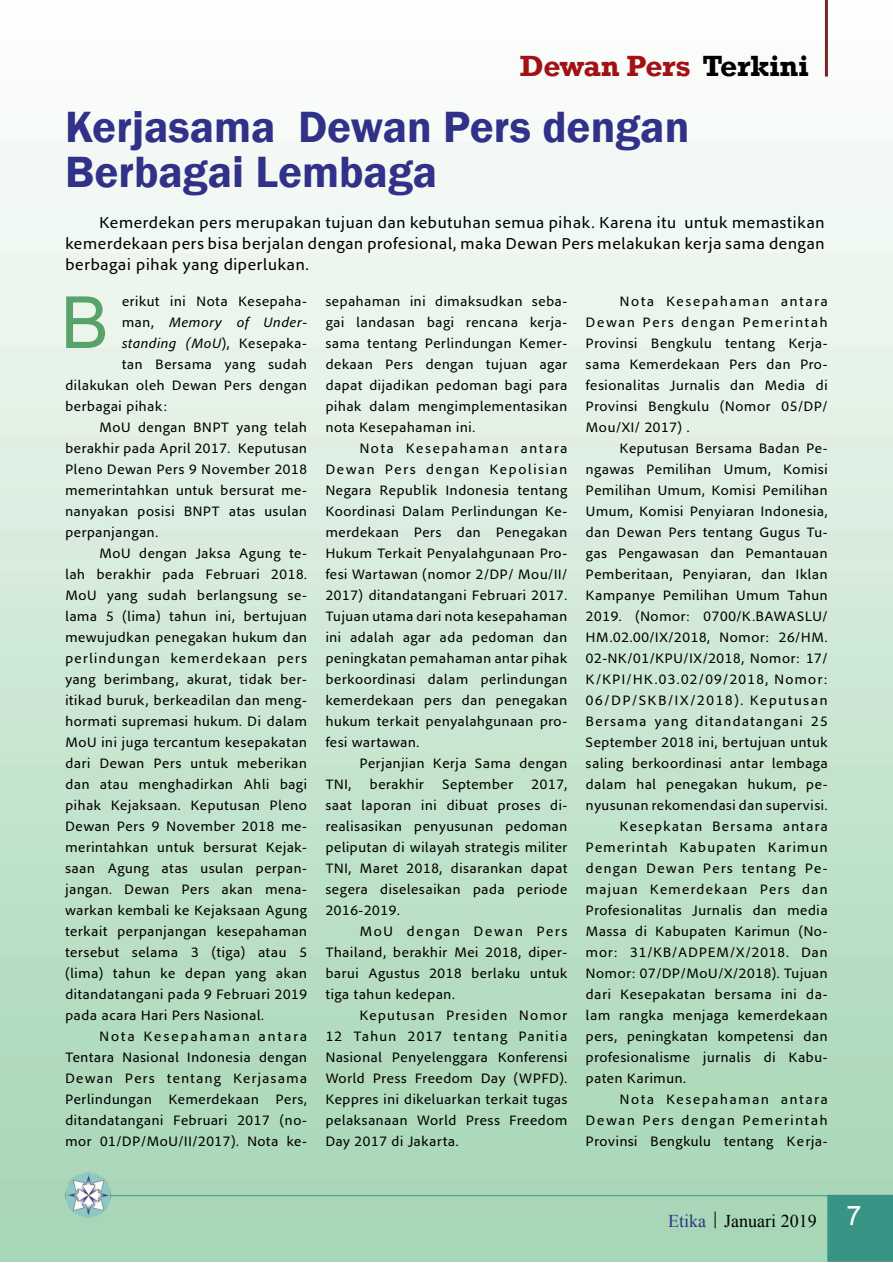
<style>
.page{position:relative;width:893px;height:1263px;background:#fff}
.page>*{position:absolute;margin:0;border:0;box-sizing:border-box;transform-origin:0 0}
.t1{font:72px "Arial";color:#57a36a}
.t2{font:600 45px/45px "Franklin Gothic";color:#303188}
.t3{font:700 30px "Rockwell";letter-spacing:-.01em;color:#a11116}
.t4{font:18px "Times New Roman";color:#000}
.t5{font:16.5px/21px "Adobe Clean UI";color:#000;text-align:justify}
.t6{font:14.25px/21px "Adobe Clean UI";color:#000;text-align:justify}
.t7{font:14.25px "Adobe Clean UI";letter-spacing:.05em;color:#000}
.t8{font:14.25px "Adobe Clean UI";letter-spacing:.075em;color:#000}
.t9{font:italic 14.25px "Adobe Clean UI";color:#000}
.t10{font:14.25px "Adobe Clean UI";letter-spacing:.025em;color:#000}
.t11{font:14.25px "Adobe Clean UI";letter-spacing:.1em;color:#000}
.s1{color:#000}
.s2{font-style:normal}
.s3{color:#303188}
.s4{font-family:"Arial";font-size:27px;color:#fff}
</style>
<div class="page">
<img style="left:0;top:0;width:893px;height:1262px">
<svg style="left:715px;top:1211px;width:1px;height:17px"></svg>
<hr style="left:109px;top:1195px;width:784px;height:1px;background:#389586">
<div style="left:827px;top:1196px;width:66px;height:66px;background:#389586"></div>
<img style="left:65px;top:1173px;width:46px;height:44px">
<hr style="left:825px;top:0;width:3px;height:77px;background:#7a2427">
<h3 class="t3" style="left:520px;top:47px;width:290px">Dewan Pers <span class="s1">Terkini</span></h3>
<h2 class="t2" style="left:65px;top:105px;width:626px">Kerjasama Dewan Pers dengan<br>Berbagai Lembaga</h2>
<p class="t5" style="left:65px;top:212px;width:761px;text-indent:34px">Kemerdekan pers merupakan tujuan dan kebutuhan semua pihak. Karena itu untuk memastikan kemerdekaan pers bisa berjalan dengan profesional, maka Dewan Pers melakukan kerja sama dengan berbagai pihak yang diperlukan.</p>
<p class="t6" style="left:122px;top:290px;width:187px">erikut ini Nota Kesepaha-</p>
<p class="t9" style="left:122px;top:313px;width:187px"><span class="s2">man,</span> Memory of Under-</p>
<p class="t9" style="left:122px;top:334px;width:187px">standing (MoU<span class="s2">), Kesepaka-</span></p>
<p class="t6" style="left:122px;top:353px;width:187px">tan Bersama yang sudah</p>
<p class="t6" style="left:65px;top:374px;width:244px">dilakukan oleh Dewan Pers dengan</p>
<p class="t6" style="left:65px;top:395px;width:104px">berbagai pihak:</p>
<p class="t6" style="left:99px;top:416px;width:210px">MoU dengan BNPT yang telah</p>
<p class="t6" style="left:65px;top:437px;width:244px">berakhir pada April 2017. Keputusan</p>
<p class="t6" style="left:65px;top:458px;width:244px">Pleno Dewan Pers 9 November 2018</p>
<p class="t6" style="left:65px;top:479px;width:244px">memerintahkan untuk bersurat me-</p>
<p class="t6" style="left:65px;top:500px;width:244px">nanyakan posisi BNPT atas usulan</p>
<p class="t6" style="left:65px;top:521px;width:95px">perpanjangan.</p>
<p class="t6" style="left:99px;top:542px;width:210px">MoU dengan Jaksa Agung te-</p>
<p class="t6" style="left:65px;top:563px;width:244px">lah berakhir pada Februari 2018.</p>
<p class="t6" style="left:65px;top:584px;width:244px">MoU yang sudah berlangsung se-</p>
<p class="t6" style="left:65px;top:605px;width:244px">lama 5 (lima) tahun ini, bertujuan</p>
<p class="t6" style="left:65px;top:626px;width:244px">mewujudkan penegakan hukum dan</p>
<p class="t7" style="left:65px;top:649px;width:244px">perlindungan kemerdekaan pers</p>
<p class="t6" style="left:65px;top:668px;width:244px">yang berimbang, akurat, tidak ber-</p>
<p class="t6" style="left:65px;top:689px;width:244px">itikad buruk, berkeadilan dan meng-</p>
<p class="t6" style="left:65px;top:710px;width:244px">hormati supremasi hukum. Di dalam</p>
<p class="t6" style="left:65px;top:731px;width:244px">MoU ini juga tercantum kesepakatan</p>
<p class="t6" style="left:65px;top:752px;width:244px">dari Dewan Pers untuk meberikan</p>
<p class="t6" style="left:65px;top:773px;width:244px">dan atau menghadirkan Ahli bagi</p>
<p class="t6" style="left:65px;top:794px;width:244px">pihak Kejaksaan. Keputusan Pleno</p>
<p class="t6" style="left:65px;top:815px;width:244px">Dewan Pers 9 November 2018 me-</p>
<p class="t6" style="left:65px;top:836px;width:244px">merintahkan untuk bersurat Kejak-</p>
<p class="t6" style="left:65px;top:857px;width:244px">saan Agung atas usulan perpan-</p>
<p class="t6" style="left:65px;top:878px;width:244px">jangan. Dewan Pers akan mena-</p>
<p class="t6" style="left:65px;top:899px;width:244px">warkan kembali ke Kejaksaan Agung</p>
<p class="t6" style="left:65px;top:920px;width:244px">terkait perpanjangan kesepahaman</p>
<p class="t6" style="left:65px;top:941px;width:244px">tersebut selama 3 (tiga) atau 5</p>
<p class="t6" style="left:65px;top:962px;width:244px">(lima) tahun ke depan yang akan</p>
<p class="t6" style="left:65px;top:983px;width:244px">ditandatangani pada 9 Februari 2019</p>
<p class="t6" style="left:65px;top:1004px;width:201px">pada acara Hari Pers Nasional.</p>
<p class="t11" style="left:99px;top:1027px;width:210px">Nota Kesepahaman antara</p>
<p class="t6" style="left:65px;top:1046px;width:244px">Tentara Nasional Indonesia dengan</p>
<p class="t7" style="left:65px;top:1069px;width:244px">Dewan Pers tentang Kerjasama</p>
<p class="t6" style="left:65px;top:1088px;width:244px">Perlindungan Kemerdekaan Pers,</p>
<p class="t6" style="left:65px;top:1109px;width:244px">ditandatangani Februari 2017 (no-</p>
<p class="t6" style="left:65px;top:1130px;width:244px">mor 01/DP/MoU/II/2017). Nota ke-</p>
<p class="t6" style="left:325px;top:290px;width:244px">sepahaman ini dimaksudkan seba&shy;gai landasan bagi rencana kerja&shy;sama tentang Perlindungan Kemer&shy;dekaan Pers dengan tujuan agar dapat dijadikan pedoman bagi para pihak dalam mengimplementasikan nota Kesepahaman ini.</p>
<p class="t6" style="left:325px;top:438px;width:244px;text-indent:34px">Nota Kesepahaman antara Dewan Pers dengan Kepolisian Negara Republik Indonesia tentang Koordinasi Dalam Perlindungan Ke&shy;merdekaan Pers dan Penegakan Hukum Terkait Penyalahgunaan Pro&shy;fesi Wartawan (nomor 2/DP/ Mou/II/ 2017) ditandatangani Februari 2017.<br>Tujuan utama dari nota kesepahaman ini adalah agar ada pedoman dan peningkatan pemahaman antar pihak berkoordinasi dalam perlindungan kemerdekaan pers dan penegakan hukum terkait penyalahgunaan pro&shy;fesi wartawan.</p>
<p class="t6" style="left:325px;top:753px;width:244px;text-indent:34px">Perjanjian Kerja Sama dengan TNI, berakhir September 2017, saat laporan ini dibuat proses di&shy;realisasikan penyusunan pedoman peliputan di wilayah strategis militer TNI, Maret 2018, disarankan dapat segera diselesaikan pada periode 2016-2019.</p>
<p class="t6" style="left:325px;top:921px;width:244px;text-indent:34px">MoU dengan Dewan Pers Thailand, berakhir Mei 2018, diper&shy;barui Agustus 2018 berlaku untuk tiga tahun kedepan.</p>
<p class="t6" style="left:325px;top:1005px;width:244px;text-indent:34px">Keputusan Presiden Nomor 12 Tahun 2017 tentang Panitia Nasional Penyelenggara Konferensi World Press Freedom Day (WPFD).<br>Keppres ini dikeluarkan terkait tugas pelaksanaan World Press Freedom Day 2017 di Jakarta.</p>
<p class="t6" style="left:586px;top:291px;width:244px;text-indent:34px">Nota Kesepahaman antara Dewan Pers dengan Pemerintah Provinsi Bengkulu tentang Kerja&shy;sama Kemerdekaan Pers dan Pro&shy;fesionalitas Jurnalis dan Media di Provinsi Bengkulu (Nomor 05/DP/ Mou/XI/ 2017) .</p>
<p class="t6" style="left:620px;top:438px;width:210px">Keputusan Bersama Badan Pe-</p>
<p class="t6" style="left:586px;top:459px;width:244px">ngawas Pemilihan Umum, Komisi</p>
<p class="t6" style="left:586px;top:480px;width:244px">Pemilihan Umum, Komisi Pemilihan</p>
<p class="t6" style="left:586px;top:501px;width:244px">Umum, Komisi Penyiaran Indonesia,</p>
<p class="t6" style="left:586px;top:522px;width:244px">dan Dewan Pers tentang Gugus Tu-</p>
<p class="t6" style="left:586px;top:543px;width:244px">gas Pengawasan dan Pemantauan</p>
<p class="t6" style="left:586px;top:564px;width:244px">Pemberitaan, Penyiaran, dan Iklan</p>
<p class="t6" style="left:586px;top:585px;width:244px">Kampanye Pemilihan Umum Tahun</p>
<p class="t6" style="left:586px;top:606px;width:244px">2019. (Nomor: 0700/K.BAWASLU/</p>
<p class="t6" style="left:586px;top:627px;width:244px">HM.02.00/IX/2018, Nomor: 26/HM.</p>
<p class="t6" style="left:586px;top:648px;width:244px">02-NK/01/KPU/IX/2018, Nomor: 17/</p>
<p class="t7" style="left:586px;top:670px;width:244px">K/KPI/HK.03.02/09/2018, Nomor:</p>
<p class="t8" style="left:586px;top:691px;width:244px">06/DP/SKB/IX/2018). Keputusan</p>
<p class="t7" style="left:586px;top:712px;width:244px">Bersama yang ditandatangani 25</p>
<p class="t6" style="left:586px;top:732px;width:244px">September 2018 ini, bertujuan untuk</p>
<p class="t6" style="left:586px;top:753px;width:244px">saling berkoordinasi antar lembaga</p>
<p class="t6" style="left:586px;top:774px;width:244px">dalam hal penegakan hukum, pe-</p>
<p class="t6" style="left:586px;top:795px;width:244px">nyusunan rekomendasi dan supervisi.</p>
<p class="t7" style="left:620px;top:817px;width:210px">Kesepkatan Bersama antara</p>
<p class="t7" style="left:586px;top:838px;width:244px">Pemerintah Kabupaten Karimun</p>
<p class="t7" style="left:586px;top:859px;width:244px">dengan Dewan Pers tentang Pe-</p>
<p class="t7" style="left:586px;top:881px;width:244px">majuan Kemerdekaan Pers dan</p>
<p class="t6" style="left:586px;top:900px;width:244px">Profesionalitas Jurnalis dan media</p>
<p class="t6" style="left:586px;top:921px;width:244px">Massa di Kabupaten Karimun (No-</p>
<p class="t10" style="left:586px;top:944px;width:244px">mor: 31/KB/ADPEM/X/2018. Dan</p>
<p class="t6" style="left:586px;top:963px;width:244px">Nomor: 07/DP/MoU/X/2018). Tujuan</p>
<p class="t6" style="left:586px;top:984px;width:244px">dari Kesepakatan bersama ini da-</p>
<p class="t6" style="left:586px;top:1005px;width:244px">lam rangka menjaga kemerdekaan</p>
<p class="t6" style="left:586px;top:1026px;width:244px">pers, peningkatan kompetensi dan</p>
<p class="t6" style="left:586px;top:1047px;width:244px">profesionalisme jurnalis di Kabu-</p>
<p class="t6" style="left:586px;top:1068px;width:102px">paten Karimun.</p>
<p class="t8" style="left:620px;top:1091px;width:210px">Nota Kesepahaman antara</p>
<p class="t8" style="left:586px;top:1112px;width:244px">Dewan Pers dengan Pemerintah</p>
<p class="t6" style="left:586px;top:1131px;width:244px">Provinsi Bengkulu tentang Kerja-</p>
<h1 class="t1" style="left:61px;top:275px;width:50px">B</h1>
<p class="t4" style="left:668px;top:1208px;width:195px"><span class="s3">Etika</span> Januari 2019 <span class="s4">7</span></p>
</div>
